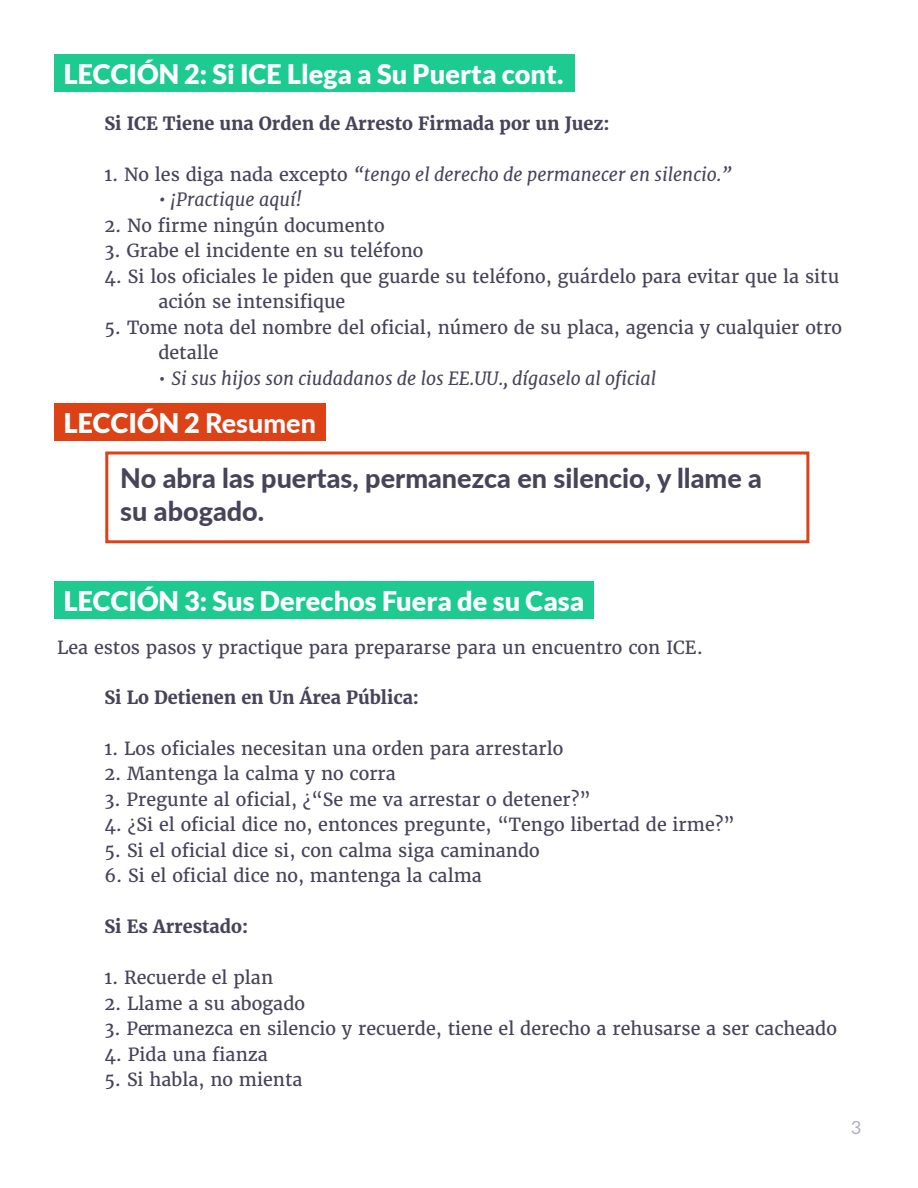
<style>
.page{position:relative;width:918px;height:1188px;background:#fff}
.page>*{position:absolute;margin:0;border:0;box-sizing:border-box;transform-origin:0 0}
.title_2{font:900 27px "Lato";color:#fff}
.Paragraph_Style_1{font:800 27px/32.4px "Lato";color:#474359}
.Paragraph_Style_1-2{font:900 27px "Lato";color:#fff}
.body-bullet{font:18px/25.5px "Merriweather";color:#474359}
.body-bullet-2{font:italic 18px "Merriweather";color:#474359}
.body-bullet-3{font:700 18px "Merriweather";color:#474359}
.Paragraph_Style_1-3{font:18px "Merriweather";color:#474359}
.t1{font:18px "Lato";color:#b0abc5}
.s1{font-style:normal}
.s2{font-weight:800}
</style>
<div class="page">
<div style="left:54px;top:54px;width:520px;height:37px;background:#1dcb90"></div>
<div style="left:105px;top:452px;width:704px;height:91px;border:3px solid #dd4116"></div>
<div style="left:54px;top:403px;width:272px;height:38px;background:#dd4116"></div>
<div style="left:54px;top:581px;width:540px;height:38px;background:#1dcb90"></div>
<p class="title_2" style="left:64px;top:58px;width:501px">LECCIÓN 2: Si ICE Llega a Su Puerta cont.</p>
<p class="body-bullet-3" style="left:104px;top:111px;width:507px">Si ICE Tiene una Orden de Arresto Firmada por un Juez:</p>
<p class="body-bullet-2" style="left:104px;top:162px;width:629px"><span class="s1">1. No les diga nada excepto</span> “tengo el derecho de permanecer en silencio.”</p>
<p class="body-bullet-2" style="left:158px;top:188px;width:145px">• ¡Practique aquí!</p>
<p class="body-bullet" style="left:104px;top:212px;width:282px">2. No firme ningún documento</p>
<p class="body-bullet" style="left:104px;top:238px;width:321px">3. Grabe el incidente en su teléfono</p>
<p class="body-bullet" style="left:158px;top:263px;width:682px;text-indent:-54px">4. Si los oficiales le piden que guarde su teléfono, guárdelo para evitar que la situ ación se intensifique</p>
<p class="body-bullet" style="left:158px;top:314px;width:685px;text-indent:-54px">5. Tome nota del nombre del oficial, número de su placa, agencia y cualquier otro detalle</p>
<p class="body-bullet-2" style="left:158px;top:366px;width:499px"><span class="s1">•</span> Si sus hijos son ciudadanos de los EE.UU., dígaselo al oficial</p>
<p class="Paragraph_Style_1-2" style="left:64px;top:407px;width:254px">LECCIÓN 2 <span class="s2">Resumen</span></p>
<p class="Paragraph_Style_1" style="left:120px;top:461px;width:643px">No abra las puertas, permanezca en silencio, y llame a su abogado.</p>
<p class="title_2" style="left:64px;top:585px;width:522px">LECCIÓN 3: Sus Derechos Fuera de su Casa</p>
<p class="Paragraph_Style_1-3" style="left:57px;top:636px;width:648px">Lea estos pasos y practique para prepararse para un encuentro con ICE.</p>
<p class="body-bullet-3" style="left:104px;top:685px;width:316px">Si Lo Detienen en Un Área Pública:</p>
<p class="body-bullet" style="left:104px;top:736px;width:461px">1. Los oficiales necesitan una orden para arrestarlo</p>
<p class="body-bullet" style="left:104px;top:761px;width:293px">2. Mantenga la calma y no corra</p>
<p class="body-bullet" style="left:104px;top:787px;width:488px">3. Pregunte al oficial, ¿“Se me va arrestar o detener?”</p>
<p class="body-bullet" style="left:104px;top:812px;width:632px">4. ¿Si el oficial dice no, entonces pregunte, “Tengo libertad de irme?”</p>
<p class="body-bullet" style="left:104px;top:838px;width:437px">5. Si el oficial dice si, con calma siga caminando</p>
<p class="body-bullet" style="left:104px;top:863px;width:379px">6. Si el oficial dice no, mantenga la calma</p>
<p class="body-bullet-3" style="left:104px;top:915px;width:145px">Si Es Arrestado:</p>
<p class="body-bullet" style="left:104px;top:965px;width:170px">1. Recuerde el plan</p>
<p class="body-bullet" style="left:104px;top:991px;width:202px">2. Llame a su abogado</p>
<p class="body-bullet" style="left:104px;top:1016px;width:734px">3. Permanezca en silencio y recuerde, tiene el derecho a rehusarse a ser cacheado</p>
<p class="body-bullet" style="left:104px;top:1042px;width:165px">4. Pida una fianza</p>
<p class="body-bullet" style="left:104px;top:1067px;width:200px">5. Si habla, no mienta</p>
<p class="t1" style="left:851px;top:1117px;width:12px">3</p>
</div>
